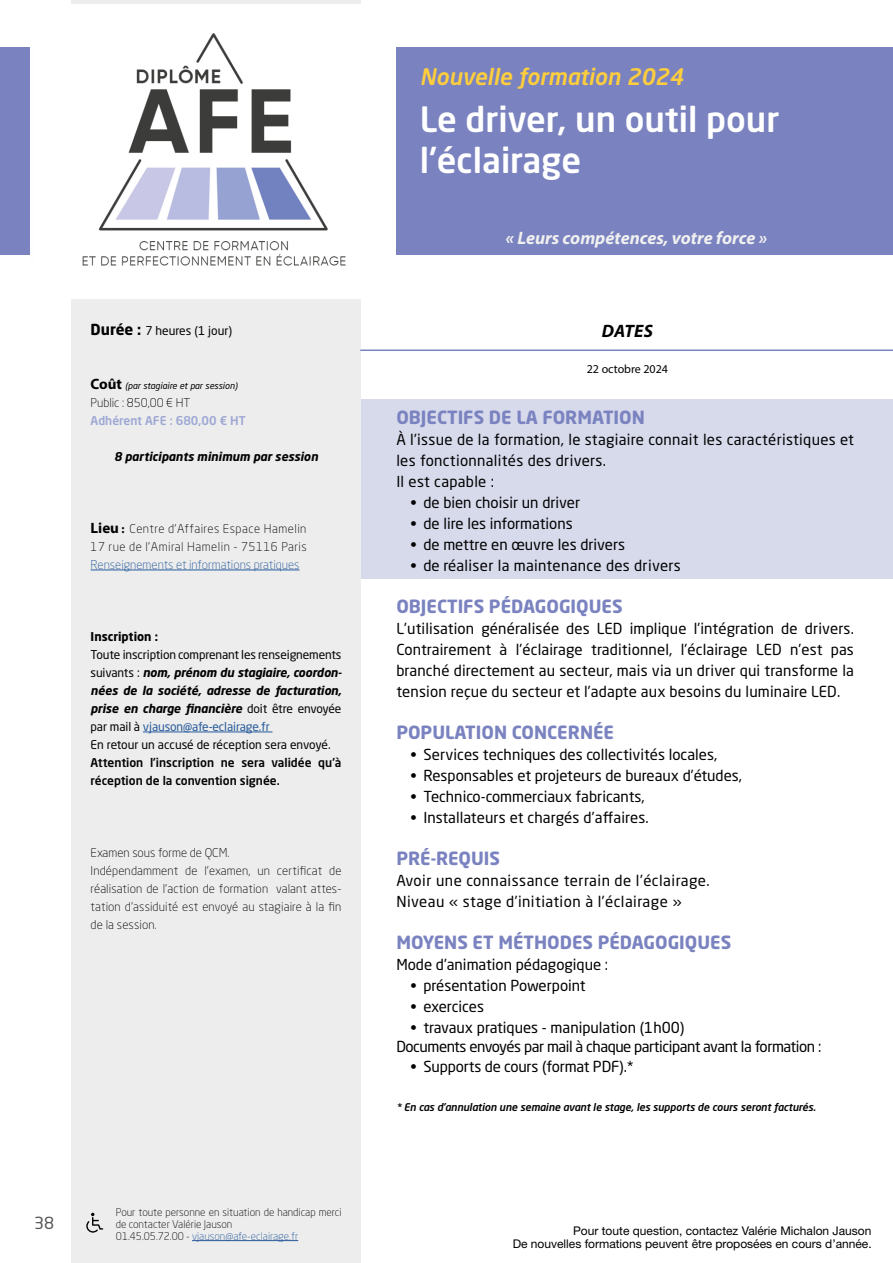
<style>
.page{position:relative;width:893px;height:1263px;background:#fff}
.page>*{position:absolute;margin:0;border:0;box-sizing:border-box;transform-origin:0 0}
.t1{font:500 34.5px/41.4px "Neo Sans W1 G";color:#fff}
.t2{font:italic 500 22.5px "Neo Sans W1 G";color:#ffce3d}
.t3{font:700 18px "Neo Sans W1 G";color:#7a83c0}
.t4{font:italic 700 18px "Myriad Pro";color:#f0f0f0}
.t5{font:italic 700 18px "Myriad Pro";letter-spacing:.01em;color:#000}
.t6{font:16.5px "Neo Sans W1 G";color:#575756}
.t7{font:15px/21px "Neo Sans W1 G";color:#020203;text-align:justify}
.t8{font:15px/21px "Neo Sans W1 G";letter-spacing:.02em;color:#020203}
.t9{font:15px/19.5px "Neo Sans W1 G";letter-spacing:-.03em;color:#020203}
.t10{font:15px/21px "Neo Sans W1 G";letter-spacing:.03em;color:#020203}
.t11{font:12px/18px "Neo Sans W1 G";letter-spacing:-.01em;color:#020203}
.t12{font:300 12px/18px "Neo Sans W1 G";letter-spacing:.01em;color:#020203}
.t13{font:12px/12.9px "Helvetica Neue LT Std";color:#000;text-align:right}
.t14{font:500 12px/18px "Neo Sans W1 G";color:#020203}
.t15{font:300 12px/18px "Neo Sans W1 G";letter-spacing:.04em;color:#020203}
.t16{font:300 12px "Neo Sans W1 G";color:#275b9b}
.t17{font:italic 700 12px "Neo Sans W1 G";color:#020203}
.t18{font:500 12px "Neo Sans W1 G";color:#9da7d4}
.t19{font:12px "Myriad Pro";color:#020203}
.t20{font:700 12px "Neo Sans W1 G";color:#020203}
.t21{font:300 10.5px/12px "Neo Sans W1 G";color:#020203}
.t22{font:italic 500 10.5px "Neo Sans W1 G";letter-spacing:-.01em;color:#020203}
.t23{font:italic 9px "Neo Sans W1 G";color:#020203}
.s1{font-weight:700;font-size:15px}
.s2{font-family:"Myriad Pro";font-weight:700;font-style:normal;font-size:15px}
.s3{font-family:"Myriad Pro";font-weight:700;font-size:15px}
.s4{font-family:"Myriad Pro";font-weight:700}
.s5{font-weight:700;font-style:italic}
.s6{color:#275b9b}
</style>
<div class="page">
<div style="left:360px;top:399px;width:533px;height:179px;background:#d7daeb"></div>
<div style="left:71px;top:0;width:290px;height:1263px;background:#ededed"></div>
<div style="left:0;top:47px;width:893px;height:208px;background:#7a83bf"></div>
<hr style="left:91px;top:570px;width:209px;height:1px;background:#275b9b">
<hr style="left:143px;top:732px;width:129px;height:1px;background:#275b9b">
<div style="left:31px;top:45px;width:39px;height:221px;background:#fefefe"></div>
<img style="left:70px;top:4px;width:325px;height:294px">
<hr style="left:360px;top:349px;width:533px;height:2px;background:#7883bf">
<hr style="left:192px;top:1240px;width:106px;height:1px;background:#275b9b">
<svg style="left:86px;top:1213px;width:17px;height:19px"></svg>
<p class="t11" style="left:91px;top:321px;width:143px"><span class="s1">Durée :</span> 7 heures (1 jour)</p>
<p class="t23" style="left:91px;top:380px;width:148px"><span class="s2">Coût</span> (par stagiaire et par session)</p>
<p class="t12" style="left:91px;top:393px;width:101px">Public : 850,00 € HT</p>
<p class="t18" style="left:91px;top:413px;width:157px">Adhérent AFE : 680,00 € HT</p>
<p class="t17" style="left:114px;top:449px;width:205px">8 participants minimum par session</p>
<p class="t15" style="left:91px;top:519px;width:218px"><span class="s3">Lieu</span> <span class="s4">:</span> Centre d'Affaires Espace Hamelin<br>17 rue de l'Amiral Hamelin - 75116 Paris</p>
<p class="t16" style="left:91px;top:557px;width:210px">Renseignements et informations pratiques</p>
<p class="t20" style="left:91px;top:629px;width:69px">Inscription :</p>
<p class="t11" style="left:91px;top:645px;width:253px">Toute inscription comprenant les renseignements suivants : <span class="s5">nom, prénom du stagiaire, coordon&shy;nées de la société, adresse de facturation, prise en charge financière</span> doit être envoyée par mail à <span class="s6">vjauson@afe-eclairage.fr<br></span>En retour un accusé de réception sera envoyé.</p>
<p class="t14" style="left:91px;top:753px;width:252px">Attention l’inscription ne sera validée qu’à réception de la convention signée.</p>
<p class="t12" style="left:91px;top:843px;width:252px">Examen sous forme de QCM.<br>Indépendamment de l’examen, un certificat de réalisation de l’action de formation valant attes&shy;tation d’assiduité est envoyé au stagiaire à la fin de la session.</p>
<p class="t6" style="left:34px;top:1213px;width:21px">38</p>
<p class="t21" style="left:116px;top:1206px;width:227px">Pour toute personne en situation de handicap merci de contacter Valérie Jauson<br>01.45.05.72.00 - <span class="s6">vjauson@afe-eclairage.fr</span></p>
<h2 class="t2" style="left:420px;top:62px;width:265px">Nouvelle formation 2024</h2>
<h1 class="t1" style="left:420px;top:98px;width:361px">Le driver, un outil pour l'éclairage</h1>
<p class="t4" style="left:506px;top:226px;width:263px">« Leurs compétences, votre force »</p>
<p class="t5" style="left:602px;top:319px;width:53px">DATES</p>
<p class="t19" style="left:587px;top:361px;width:83px">22 octobre 2024</p>
<p class="t3" style="left:396px;top:405px;width:250px">OBJECTIFS DE LA FORMATION</p>
<p class="t8" style="left:396px;top:428px;width:459px">À l’issue de la formation, le stagiaire connait les caractéristiques et les fonctionnalités des drivers.<br>Il est capable :</p>
<p class="t7" style="left:411px;top:491px;width:171px">• de bien choisir un driver</p>
<p class="t7" style="left:411px;top:512px;width:164px">• de lire les informations</p>
<p class="t7" style="left:411px;top:533px;width:216px">• de mettre en œuvre les drivers</p>
<p class="t8" style="left:411px;top:554px;width:272px">• de réaliser la maintenance des drivers</p>
<p class="t3" style="left:396px;top:594px;width:228px">OBJECTIFS PÉDAGOGIQUES</p>
<p class="t7" style="left:396px;top:617px;width:459px">L’utilisation généralisée des LED implique l’intégration de drivers.<br>Contrairement à l’éclairage traditionnel, l’éclairage LED n’est pas branché directement au secteur, mais via un driver qui transforme la tension reçue du secteur et l’adapte aux besoins du luminaire LED.</p>
<p class="t3" style="left:396px;top:720px;width:219px">POPULATION CONCERNÉE</p>
<p class="t7" style="left:411px;top:743px;width:308px">• Services techniques des collectivités locales,</p>
<p class="t7" style="left:411px;top:764px;width:333px">• Responsables et projeteurs de bureaux d’études,</p>
<p class="t7" style="left:411px;top:785px;width:236px">• Technico-commerciaux fabricants,</p>
<p class="t7" style="left:411px;top:806px;width:240px">• Installateurs et chargés d’affaires.</p>
<p class="t3" style="left:396px;top:846px;width:105px">PRÉ-REQUIS</p>
<p class="t10" style="left:396px;top:869px;width:315px">Avoir une connaissance terrain de l’éclairage.<br>Niveau « stage d’initiation à l’éclairage »</p>
<p class="t3" style="left:396px;top:930px;width:336px">MOYENS ET MÉTHODES PÉDAGOGIQUES</p>
<p class="t7" style="left:396px;top:953px;width:213px">Mode d’animation pédagogique :</p>
<p class="t7" style="left:411px;top:974px;width:177px">• présentation Powerpoint</p>
<p class="t7" style="left:411px;top:995px;width:75px">• exercices</p>
<p class="t9" style="left:396px;top:1017px;width:427px;text-indent:14px">• travaux pratiques - manipulation (1h00)<br>Documents envoyés par mail à chaque participant avant la formation :</p>
<p class="t7" style="left:411px;top:1055px;width:225px">• Supports de cours (format PDF).*</p>
<p class="t22" style="left:396px;top:1100px;width:421px">* En cas d'annulation une semaine avant le stage, les supports de cours seront facturés.</p>
<p class="t13" style="left:513px;top:1224px;width:360px">Pour toute question, contactez Valérie Michalon Jauson<br>De nouvelles formations peuvent être proposées en cours d’année.</p>
</div>
